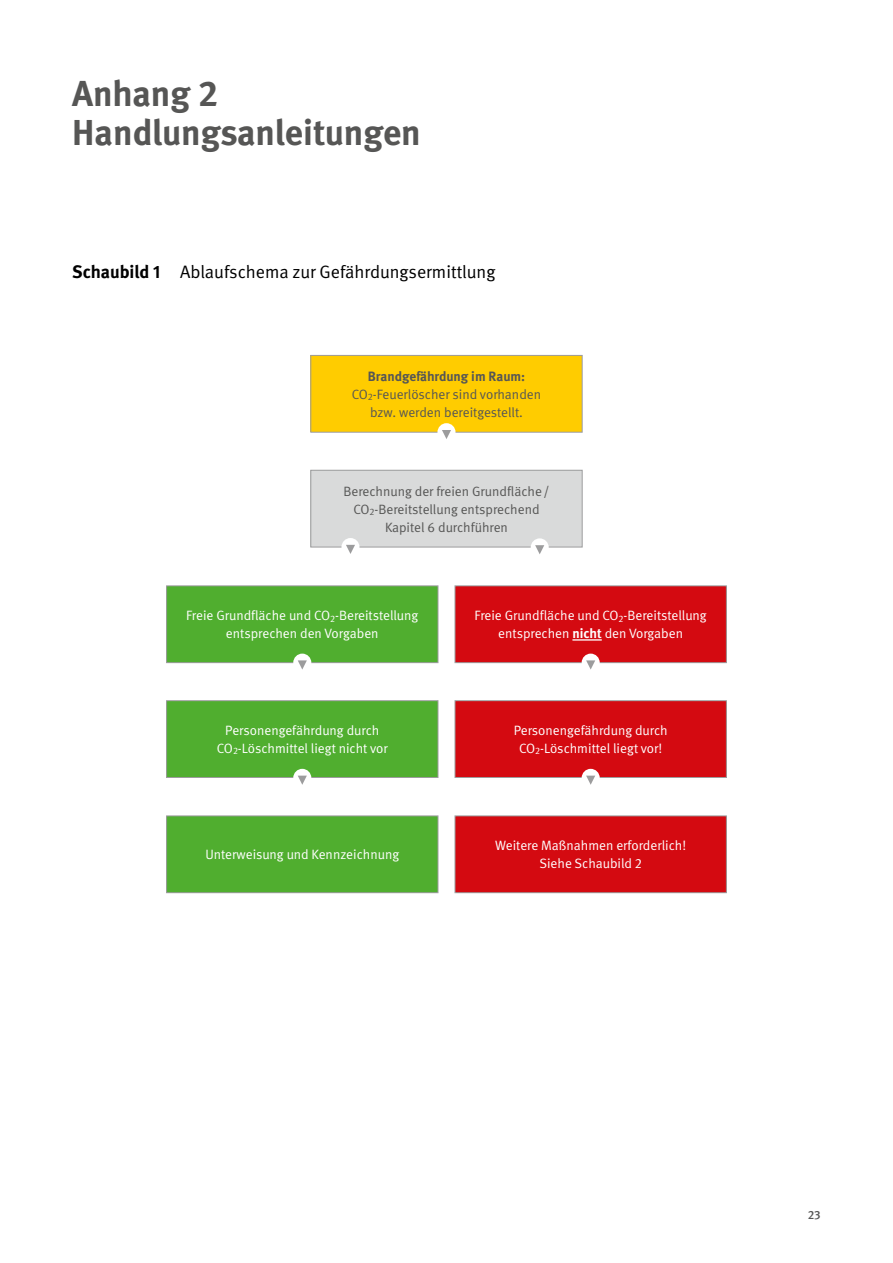
<style>
.page{position:relative;width:893px;height:1263px;background:#fff}
.page>*{position:absolute;margin:0;border:0;box-sizing:border-box;transform-origin:0 0}
.Überschriften_H1_ohne_Zahl{font:700 36px/39px "DGUV Meta";color:#565655}
.Fließtext_FT{font:18px "DGUV Meta";color:#000}
.Tabellen_und_Graphen_GT{font:13.5px/18px "DGUV Meta";color:#fff;text-align:center}
.Tabellen_und_Graphen_GT-2{font:13.5px/18px "DGUV Meta";color:#565655;text-align:center}
.Tabellen_und_Graphen_GT-3{font:700 13.5px "DGUV Meta";color:#565655}
.t1{font:500 12px "DGUV Meta";color:#565655}
.s1{font-weight:700}
</style>
<div class="page">
<div style="left:311px;top:355px;width:271px;height:77px;background:#fc0"></div>
<div style="left:310px;top:355px;width:273px;height:78px;border:1px solid #9c9c9d"></div>
<div style="left:311px;top:470px;width:271px;height:77px;background:#d9dada"></div>
<div style="left:310px;top:470px;width:273px;height:77px;border:1px solid #9c9c9d"></div>
<div style="left:167px;top:586px;width:271px;height:77px;background:#50ae2f"></div>
<div style="left:166px;top:585px;width:272px;height:78px;border:1px solid #9c9c9d"></div>
<div style="left:167px;top:701px;width:271px;height:76px;background:#50ae2f"></div>
<div style="left:166px;top:700px;width:272px;height:78px;border:1px solid #9c9c9d"></div>
<div style="left:167px;top:816px;width:271px;height:77px;background:#50ae2f"></div>
<div style="left:166px;top:815px;width:272px;height:78px;border:1px solid #9c9c9d"></div>
<div style="left:455px;top:586px;width:271px;height:77px;background:#d40a11"></div>
<hr style="left:572px;top:639px;width:30px;height:2px;background:#fff">
<div style="left:455px;top:585px;width:272px;height:78px;border:1px solid #9c9c9d"></div>
<div style="left:455px;top:701px;width:271px;height:76px;background:#d40a11"></div>
<div style="left:455px;top:700px;width:272px;height:78px;border:1px solid #9c9c9d"></div>
<div style="left:455px;top:816px;width:271px;height:77px;background:#d40a11"></div>
<div style="left:455px;top:815px;width:272px;height:78px;border:1px solid #9c9c9d"></div>
<div style="left:437px;top:423px;width:18px;height:18px;background:#fff;border-radius:50%"></div>
<svg style="left:442px;top:430px;width:9px;height:9px"></svg>
<div style="left:341px;top:538px;width:18px;height:18px;background:#fff;border-radius:50%"></div>
<svg style="left:346px;top:545px;width:9px;height:9px"></svg>
<div style="left:531px;top:538px;width:18px;height:18px;background:#fff;border-radius:50%"></div>
<svg style="left:535px;top:545px;width:9px;height:9px"></svg>
<div style="left:293px;top:654px;width:18px;height:18px;background:#fff;border-radius:50%"></div>
<svg style="left:298px;top:660px;width:9px;height:9px"></svg>
<div style="left:293px;top:769px;width:18px;height:18px;background:#fff;border-radius:50%"></div>
<svg style="left:298px;top:776px;width:9px;height:9px"></svg>
<div style="left:582px;top:654px;width:18px;height:18px;background:#fff;border-radius:50%"></div>
<svg style="left:586px;top:660px;width:9px;height:9px"></svg>
<div style="left:582px;top:769px;width:18px;height:18px;background:#fff;border-radius:50%"></div>
<svg style="left:586px;top:776px;width:9px;height:9px"></svg>
<h1 class="Überschriften_H1_ohne_Zahl" style="left:72px;top:75px;width:350px">Anhang 2<br>Handlungsanleitungen</h1>
<p class="Fließtext_FT" style="left:72px;top:262px;width:425px"><span class="s1">Schaubild 1</span> Ablaufschema zur Gefährdungsermittlung</p>
<p class="Tabellen_und_Graphen_GT-3" style="left:368px;top:368px;width:159px">Brandgefährdung im Raum:</p>
<p class="Tabellen_und_Graphen_GT-2" style="left:352px;top:386px;width:191px">CO<sub>2</sub>-Feuerlöscher sind vorhanden bzw. werden bereitgestellt.</p>
<p class="Tabellen_und_Graphen_GT-2" style="left:343px;top:482px;width:208px">Berechnung der freien Grundfläche/<br>CO<sub>2</sub>-Bereitstellung entsprechend<br>Kapitel 6 durchführen</p>
<p class="Tabellen_und_Graphen_GT" style="left:186px;top:607px;width:234px">Freie Grundfläche und CO<sub>2</sub>-Bereitstellung entsprechen den Vorgaben</p>
<p class="Tabellen_und_Graphen_GT" style="left:217px;top:722px;width:172px">Personengefährdung durch<br>CO<sub>2</sub>-Löschmittel liegt nicht vor</p>
<p class="Tabellen_und_Graphen_GT" style="left:205px;top:846px;width:195px">Unterweisung und Kennzeichnung</p>
<p class="Tabellen_und_Graphen_GT" style="left:475px;top:607px;width:234px">Freie Grundfläche und CO<sub>2</sub>-Bereitstellung entsprechen <span class="s1">nicht</span> den Vorgaben</p>
<p class="Tabellen_und_Graphen_GT" style="left:514px;top:722px;width:156px">Personengefährdung durch<br>CO<sub>2</sub>-Löschmittel liegt vor!</p>
<p class="Tabellen_und_Graphen_GT" style="left:495px;top:837px;width:192px">Weitere Maßnahmen erforderlich!</p>
<p class="Tabellen_und_Graphen_GT" style="left:539px;top:855px;width:104px">Siehe Schaubild 2</p>
<p class="t1" style="left:808px;top:1208px;width:15px">23</p>
</div>
